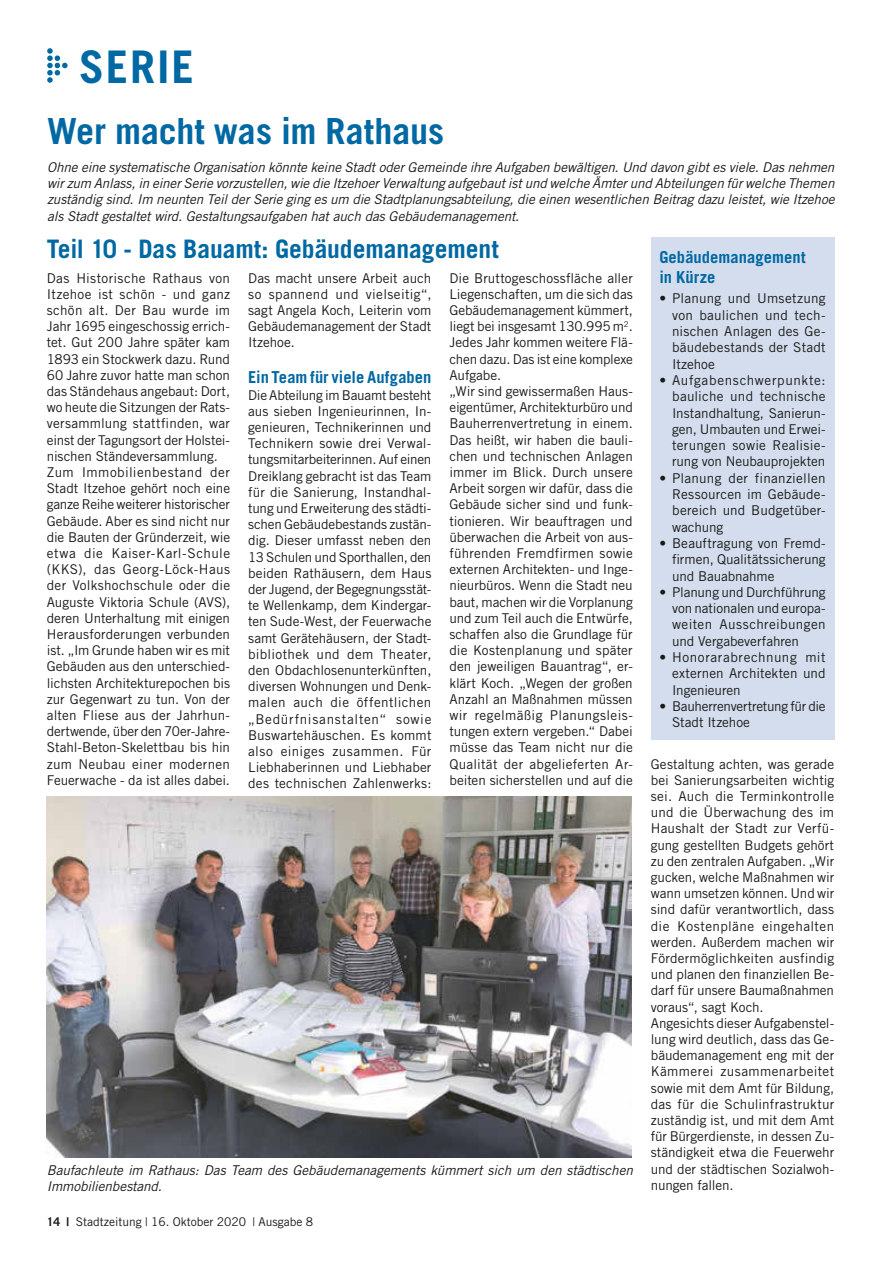
<style>
.page{position:relative;width:881px;height:1263px;background:#fff}
.page>*{position:absolute;margin:0;border:0;box-sizing:border-box;transform-origin:0 0}
.t1{font:700 45px "Trade Gothic LT";letter-spacing:.04em;color:#0068a3}
.t2{font:700 36px "Trade Gothic LT";color:#0068a3}
.t3{font:700 25.5px "Trade Gothic LT";letter-spacing:-.005em;color:#0068a3}
.t4{font:700 16.5px/20px "Trade Gothic LT";letter-spacing:.005em;color:#0068a3}
.t5{font:13.5px/16.2px "Trade Gothic LT";color:#1a1a18;text-align:justify}
.t6{font:italic 13.5px/16.2px "Trade Gothic LT";letter-spacing:-.005em;color:#1a1a18;text-align:justify}
.t7{font:12px "Trade Gothic LT";color:#1a1a18}
.s1{font-weight:700}
</style>
<div class="page">
<svg style="left:47px;top:48px;width:21px;height:35px"></svg>
<img style="left:47px;top:796px;width:584px;height:362px">
<div style="left:650px;top:238px;width:183px;height:502px;background:#d3dded"></div>
<h1 class="t1" style="left:79px;top:39px;width:116px">SERIE</h1>
<h2 class="t2" style="left:47px;top:109px;width:398px">Wer macht was im Rathaus</h2>
<p class="t6" style="left:47px;top:159px;width:788px">Ohne eine systematische Organisation könnte keine Stadt oder Gemeinde ihre Aufgaben bewältigen. Und davon gibt es viele. Das nehmen wir zum Anlass, in einer Serie vorzustellen, wie die Itzehoer Verwaltung aufgebaut ist und welche Ämter und Abteilungen für welche Themen zuständig sind. Im neunten Teil der Serie ging es um die Stadtplanungsabteilung, die einen wesentlichen Beitrag dazu leistet, wie Itzehoe als Stadt gestaltet wird. Gestaltungsaufgaben hat auch das Gebäudemanagement.</p>
<h3 class="t3" style="left:47px;top:233px;width:453px">Teil 10 - Das Bauamt: Gebäudemanagement</h3>
<p class="t5" style="left:47px;top:269px;width:185px;text-align:left">Das Historische Rathaus von<br>Itzehoe ist schön - und ganz schön alt. Der Bau wurde im<br>Jahr 1695 eingeschossig errich&shy;tet. Gut 200 Jahre später kam<br>1893 ein Stockwerk dazu. Rund<br>60 Jahre zuvor hatte man schon das Ständehaus angebaut: Dort, wo heute die Sitzungen der Rats&shy;versammlung stattfinden, war einst der Tagungsort der Holstei&shy;nischen Ständeversammlung.<br>Zum Immobilienbestand der<br>Stadt Itzehoe gehört noch eine ganze Reihe weiterer historischer<br>Gebäude. Aber es sind nicht nur die Bauten der Gründerzeit, wie etwa die Kaiser-Karl-Schule (KKS), das Georg-Löck-Haus der Volkshochschule oder die<br>Auguste Viktoria Schule (AVS), deren Unterhaltung mit einigen<br>Herausforderungen verbunden ist. „Im Grunde haben wir es mit<br>Gebäuden aus den unterschied&shy;lichsten Architekturepochen bis zur Gegenwart zu tun. Von der alten Fliese aus der Jahrhun&shy;dertwende, über den 70er-Jahre-<br>Stahl-Beton-Skelettbau bis hin zum Neubau einer modernen<br>Feuerwache - da ist alles dabei.</p>
<p class="t5" style="left:248px;top:269px;width:185px">Das macht unsere Arbeit auch so spannend und vielseitig“, sagt Angela Koch, Leiterin vom Gebäudemanagement der Stadt Itzehoe.</p>
<p class="t4" style="left:659px;top:247px;width:148px">Gebäudemanagement in Kürze</p>
<p class="t5" style="left:671px;top:290px;width:155px;text-indent:-13px">• Planung und Umsetzung von baulichen und tech&shy;nischen Anlagen des Ge&shy;bäudebestands der Stadt Itzehoe</p>
<p class="t5" style="left:671px;top:372px;width:155px;text-indent:-13px">• Aufgabenschwerpunkte: bauliche und technische Instandhaltung, Sanierun&shy;gen, Umbauten und Erwei&shy;terungen sowie Realisie&shy;rung von Neubauprojekten</p>
<p class="t5" style="left:671px;top:470px;width:155px;text-indent:-13px">• Planung der finanziellen Ressourcen im Gebäude&shy;bereich und Budgetüber&shy;wachung</p>
<p class="t5" style="left:671px;top:535px;width:155px;text-indent:-13px">• Beauftragung von Fremd&shy;firmen, Qualitätssicherung und Bauabnahme</p>
<p class="t5" style="left:671px;top:584px;width:155px;text-indent:-13px">• Planung und Durchführung von nationalen und europa&shy;weiten Ausschreibungen und Vergabeverfahren</p>
<p class="t5" style="left:671px;top:649px;width:155px;text-indent:-13px">• Honorarabrechnung mit externen Architekten und Ingenieuren</p>
<p class="t5" style="left:671px;top:698px;width:155px;text-indent:-13px">• Bauherrenvertretung für die<br>Stadt Itzehoe</p>
<p class="t5" style="left:449px;top:269px;width:185px;text-align:left">Die Bruttogeschossfläche aller<br>Liegenschaften, um die sich das<br>Gebäudemanagement kümmert, liegt bei insgesamt 130.995 m<sup>2</sup>.<br>Jedes Jahr kommen weitere Flä&shy;chen dazu. Das ist eine komplexe<br>Aufgabe.<br>„Wir sind gewissermaßen Haus&shy;eigentümer, Architekturbüro und<br>Bauherrenvertretung in einem.<br>Das heißt, wir haben die bauli&shy;chen und technischen Anlagen immer im Blick. Durch unsere<br>Arbeit sorgen wir dafür, dass die<br>Gebäude sicher sind und funk&shy;tionieren. Wir beauftragen und überwachen die Arbeit von aus&shy;führenden Fremdfirmen sowie externen Architekten- und Inge&shy;nieurbüros. Wenn die Stadt neu baut, machen wir die Vorplanung und zum Teil auch die Entwürfe, schaffen also die Grundlage für die Kostenplanung und später den jeweiligen Bauantrag“, er&shy;klärt Koch. „Wegen der großen<br>Anzahl an Maßnahmen müssen wir regelmäßig Planungsleis&shy;tungen extern vergeben.“ Dabei müsse das Team nicht nur die<br>Qualität der abgelieferten Ar&shy;beiten sicherstellen und auf die</p>
<p class="t4" style="left:248px;top:367px;width:185px">Ein Team für viele Aufgaben</p>
<p class="t5" style="left:248px;top:386px;width:185px">Die Abteilung im Bauamt besteht aus sieben Ingenieurinnen, In&shy;genieuren, Technikerinnen und Technikern sowie drei Verwal&shy;tungsmitarbeiterinnen. Auf einen Dreiklang gebracht ist das Team für die Sanierung, Instandhal&shy;tung und Erweiterung des städti&shy;schen Gebäudebestands zustän&shy;dig. Dieser umfasst neben den 13 Schulen und Sporthallen, den beiden Rathäusern, dem Haus der Jugend, der Begegnungsstät&shy;te Wellenkamp, dem Kindergar&shy;ten Sude-West, der Feuerwache samt Gerätehäusern, der Stadt&shy;bibliothek und dem Theater, den Obdachlosenunterkünften, diversen Wohnungen und Denk&shy;malen auch die öffentlichen „Bedürfnisanstalten“ sowie Buswartehäuschen. Es kommt also einiges zusammen. Für Liebhaberinnen und Liebhaber des technischen Zahlenwerks:</p>
<p class="t5" style="left:650px;top:755px;width:185px;text-align:left">Gestaltung achten, was gerade bei Sanierungsarbeiten wichtig sei. Auch die Terminkontrolle und die Überwachung des im<br>Haushalt der Stadt zur Verfü&shy;gung gestellten Budgets gehört zu den zentralen Aufgaben. „Wir gucken, welche Maßnahmen wir wann umsetzen können. Und wir sind dafür verantwortlich, dass die Kostenpläne eingehalten werden. Außerdem machen wir<br>Fördermöglichkeiten ausfindig und planen den finanziellen Be&shy;darf für unsere Baumaßnahmen voraus“, sagt Koch.<br>Angesichts dieser Aufgabenstel&shy;lung wird deutlich, dass das Ge&shy;bäudemanagement eng mit der<br>Kämmerei zusammenarbeitet sowie mit dem Amt für Bildung, das für die Schulinfrastruktur zuständig ist, und mit dem Amt für Bürgerdienste, in dessen Zu&shy;ständigkeit etwa die Feuerwehr und der städtischen Sozialwoh&shy;nungen fallen.</p>
<p class="t6" style="left:47px;top:1162px;width:587px">Baufachleute im Rathaus: Das Team des Gebäudemanagements kümmert sich um den städtischen<br>Immobilienbestand.</p>
<p class="t7" style="left:47px;top:1214px;width:268px"><span class="s1">14 |</span> Stadtzeitung | 16. Oktober 2020 | Ausgabe 8</p>
</div>
